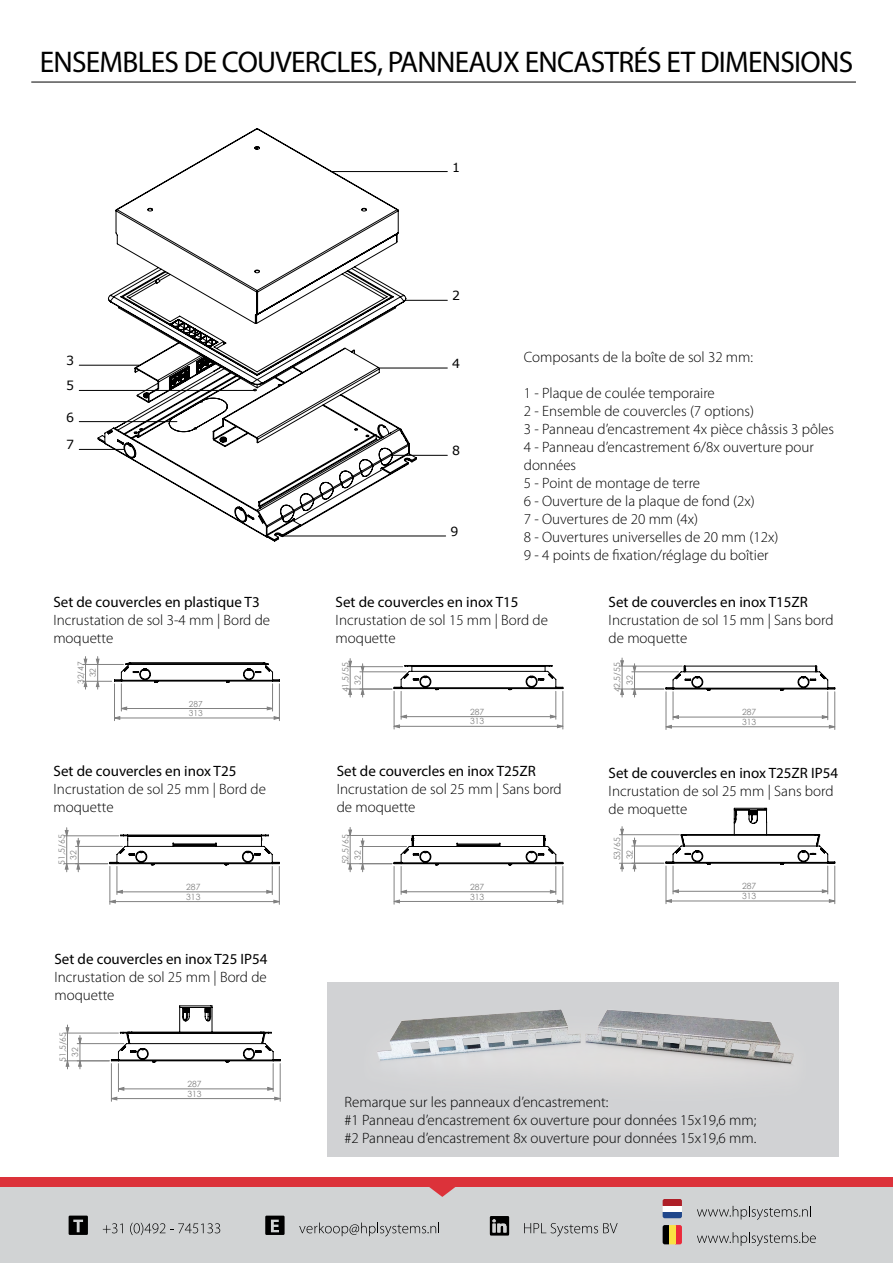
<style>
.page{position:relative;width:893px;height:1263px;background:#fff}
.page>*{position:absolute;margin:0;border:0;box-sizing:border-box;transform-origin:0 0}
.t1{font:30px "Myriad Pro";letter-spacing:-.025em;color:#000}
.t2{font:300 15px/18px "Myriad Pro";color:#000}
.t3{font:15px "Myriad Pro";color:#000}
.t4{font:12.6px "Verdana";color:#000}
.t5{font:8.55px/12.5px "Century Gothic";color:#818181}
.t6{font:8.4px/12.1px "Century Gothic";color:#818181;text-align:center}
</style>
<div class="page">
<div style="left:328px;top:982px;width:511px;height:174px;background:#d1d2d4"></div>
<div style="left:0;top:1182px;width:893px;height:81px;background:#d1d3d4"></div>
<hr style="left:31px;top:82px;width:825px;height:1px;background:#000">
<svg style="left:0;top:1177px;width:889px;height:20px"></svg>
<img style="left:489px;top:1216px;width:21px;height:20px">
<svg style="left:524px;top:1223px;width:94px;height:13px"></svg>
<svg style="left:69px;top:1215px;width:19px;height:20px"></svg>
<svg style="left:103px;top:1223px;width:20px;height:10px"></svg>
<svg style="left:130px;top:1223px;width:90px;height:12px"></svg>
<svg style="left:265px;top:1215px;width:20px;height:20px"></svg>
<svg style="left:299px;top:1222px;width:140px;height:14px"></svg>
<div style="left:663px;top:1212px;width:19px;height:6px;background:#20478b"></div>
<div style="left:663px;top:1205px;width:19px;height:7px;background:#fff"></div>
<div style="left:663px;top:1199px;width:19px;height:6px;background:#ae1f28"></div>
<div style="left:663px;top:1225px;width:6px;height:19px;background:#000"></div>
<div style="left:675px;top:1225px;width:7px;height:19px;background:#ec2a3a"></div>
<div style="left:669px;top:1225px;width:6px;height:19px;background:#fae042"></div>
<svg style="left:697px;top:1206px;width:114px;height:14px"></svg>
<svg style="left:697px;top:1232px;width:119px;height:14px"></svg>
<hr style="left:114px;top:684px;width:1px;height:37px;background:#818181">
<hr style="left:279px;top:684px;width:1px;height:37px;background:#818181">
<svg style="left:83px;top:656px;width:197px;height:64px"></svg>
<hr style="left:394px;top:691px;width:1px;height:38px;background:#818181">
<hr style="left:563px;top:691px;width:1px;height:38px;background:#818181">
<svg style="left:393px;top:665px;width:170px;height:63px"></svg>
<hr style="left:347px;top:689px;width:45px;height:1px;background:#818181">
<hr style="left:347px;top:666px;width:56px;height:1px;background:#818181">
<hr style="left:360px;top:671px;width:46px;height:1px;background:#818181">
<svg style="left:348px;top:659px;width:4px;height:38px"></svg>
<svg style="left:361px;top:664px;width:4px;height:33px"></svg>
<hr style="left:110px;top:901px;width:169px;height:1px;background:#818181">
<hr style="left:279px;top:866px;width:1px;height:38px;background:#818181">
<hr style="left:110px;top:866px;width:1px;height:38px;background:#818181">
<svg style="left:273px;top:900px;width:7px;height:3px"></svg>
<svg style="left:109px;top:900px;width:7px;height:3px"></svg>
<svg style="left:109px;top:834px;width:171px;height:60px"></svg>
<hr style="left:64px;top:863px;width:44px;height:1px;background:#818181">
<hr style="left:64px;top:835px;width:55px;height:1px;background:#818181">
<hr style="left:76px;top:846px;width:46px;height:1px;background:#818181">
<svg style="left:65px;top:828px;width:15px;height:44px"></svg>
<svg style="left:665px;top:665px;width:170px;height:64px"></svg>
<hr style="left:632px;top:671px;width:46px;height:1px;background:#818181">
<hr style="left:619px;top:689px;width:45px;height:1px;background:#818181">
<hr style="left:619px;top:666px;width:63px;height:1px;background:#818181">
<svg style="left:620px;top:658px;width:16px;height:39px"></svg>
<hr style="left:563px;top:866px;width:1px;height:38px;background:#818181">
<hr style="left:394px;top:866px;width:1px;height:38px;background:#818181">
<svg style="left:393px;top:835px;width:170px;height:68px"></svg>
<hr style="left:347px;top:835px;width:63px;height:1px;background:#818181">
<hr style="left:347px;top:863px;width:45px;height:1px;background:#818181">
<hr style="left:360px;top:846px;width:47px;height:1px;background:#818181">
<svg style="left:348px;top:827px;width:4px;height:45px"></svg>
<svg style="left:361px;top:838px;width:4px;height:34px"></svg>
<hr style="left:280px;top:1063px;width:1px;height:38px;background:#818181">
<hr style="left:111px;top:1063px;width:1px;height:38px;background:#818181">
<svg style="left:111px;top:1005px;width:170px;height:95px"></svg>
<hr style="left:77px;top:1043px;width:47px;height:1px;background:#818181">
<hr style="left:65px;top:1060px;width:44px;height:1px;background:#818181">
<hr style="left:65px;top:1033px;width:53px;height:1px;background:#818181">
<svg style="left:66px;top:1025px;width:16px;height:44px"></svg>
<hr style="left:834px;top:866px;width:1px;height:38px;background:#818181">
<hr style="left:666px;top:866px;width:1px;height:38px;background:#818181">
<svg style="left:665px;top:808px;width:170px;height:95px"></svg>
<hr style="left:632px;top:846px;width:46px;height:1px;background:#818181">
<hr style="left:619px;top:863px;width:45px;height:1px;background:#818181">
<hr style="left:619px;top:834px;width:60px;height:1px;background:#818181">
<svg style="left:620px;top:827px;width:16px;height:44px"></svg>
<svg style="left:98px;top:128px;width:318px;height:413px"></svg>
<hr style="left:330px;top:171px;width:117px;height:1px;background:#000">
<hr style="left:405px;top:300px;width:42px;height:1px;background:#000">
<hr style="left:379px;top:368px;width:68px;height:1px;background:#000">
<hr style="left:280px;top:536px;width:166px;height:1px;background:#000">
<hr style="left:79px;top:365px;width:60px;height:1px;background:#000">
<hr style="left:79px;top:390px;width:175px;height:1px;background:#000">
<hr style="left:392px;top:455px;width:55px;height:1px;background:#000">
<hr style="left:79px;top:421px;width:98px;height:1px;background:#000">
<hr style="left:79px;top:449px;width:45px;height:1px;background:#000">
<img style="left:377px;top:1009px;width:417px;height:66px">
<h1 class="t1" style="left:40px;top:44px;width:815px">ENSEMBLES DE COUVERCLES, PANNEAUX ENCASTRÉS ET DIMENSIONS</h1>
<p class="t4" style="left:452px;top:158px;width:9px">1</p>
<p class="t4" style="left:66px;top:352px;width:9px">3</p>
<p class="t4" style="left:66px;top:377px;width:9px">5</p>
<p class="t4" style="left:66px;top:408px;width:9px">6</p>
<p class="t4" style="left:66px;top:436px;width:9px">7</p>
<p class="t3" style="left:53px;top:592px;width:208px">Set de couvercles en plastique T3</p>
<p class="t2" style="left:53px;top:611px;width:218px">Incrustation de sol 3-4 mm | Bord de moquette</p>
<p class="t6" style="left:75px;top:684px;width:24px;rotate:-90deg">32/47<br>32</p>
<p class="t6" style="left:189px;top:697px;width:15px">287</p>
<p class="t6" style="left:189px;top:707px;width:15px">313</p>
<p class="t3" style="left:54px;top:762px;width:184px">Set de couvercles en inox T25</p>
<p class="t2" style="left:54px;top:781px;width:214px">Incrustation de sol 25 mm | Bord de moquette</p>
<p class="t5" style="left:55px;top:864px;width:31px;rotate:-90deg">51,5/65</p>
<p class="t5" style="left:67px;top:860px;width:11px;rotate:-90deg">32</p>
<p class="t5" style="left:186px;top:880px;width:16px">287</p>
<p class="t5" style="left:186px;top:890px;width:16px">313</p>
<p class="t3" style="left:54px;top:949px;width:215px">Set de couvercles en inox T25 IP54</p>
<p class="t2" style="left:54px;top:968px;width:214px">Incrustation de sol 25 mm | Bord de moquette</p>
<p class="t5" style="left:56px;top:1057px;width:26px;text-indent:-5px;rotate:-90deg">51,5/65<br>32</p>
<p class="t5" style="left:187px;top:1077px;width:16px">287</p>
<p class="t5" style="left:187px;top:1087px;width:16px">313</p>
<p class="t4" style="left:452px;top:287px;width:9px">2</p>
<p class="t4" style="left:452px;top:355px;width:9px">4</p>
<p class="t4" style="left:452px;top:442px;width:9px">8</p>
<p class="t4" style="left:450px;top:523px;width:9px">9</p>
<p class="t2" style="left:524px;top:348px;width:231px">Composants de la boîte de sol 32 mm:</p>
<p class="t2" style="left:524px;top:384px;width:312px">1 - Plaque de coulée temporaire<br>2 - Ensemble de couvercles (7 options)<br>3 - Panneau d’encastrement 4x pièce châssis 3 pôles 4 - Panneau d’encastrement 6/8x ouverture pour données<br>5 - Point de montage de terre<br>6 - Ouverture de la plaque de fond (2x)<br>7 - Ouvertures de 20 mm (4x)<br>8 - Ouvertures universelles de 20 mm (12x)<br>9 - 4 points de fixation/réglage du boîtier</p>
<p class="t3" style="left:336px;top:592px;width:184px">Set de couvercles en inox T15</p>
<p class="t2" style="left:336px;top:611px;width:214px">Incrustation de sol 15 mm | Bord de moquette</p>
<p class="t3" style="left:609px;top:593px;width:201px">Set de couvercles en inox T15ZR</p>
<p class="t2" style="left:609px;top:611px;width:226px">Incrustation de sol 15 mm | Sans bord de moquette</p>
<p class="t5" style="left:339px;top:692px;width:31px;rotate:-90deg">41,5/55</p>
<p class="t5" style="left:351px;top:685px;width:11px;rotate:-90deg">32</p>
<p class="t5" style="left:611px;top:685px;width:24px;text-indent:-7px;rotate:-90deg">42,5/55<br>32</p>
<p class="t5" style="left:470px;top:705px;width:16px">287</p>
<p class="t5" style="left:742px;top:706px;width:16px">287</p>
<p class="t5" style="left:470px;top:715px;width:16px">313</p>
<p class="t5" style="left:742px;top:715px;width:16px">313</p>
<p class="t3" style="left:337px;top:762px;width:201px">Set de couvercles en inox T25ZR</p>
<p class="t2" style="left:337px;top:781px;width:226px">Incrustation de sol 25 mm | Sans bord de moquette</p>
<p class="t3" style="left:609px;top:763px;width:231px">Set de couvercles en inox T25ZR IP54</p>
<p class="t2" style="left:609px;top:782px;width:226px">Incrustation de sol 25 mm | Sans bord de moquette</p>
<p class="t5" style="left:339px;top:860px;width:27px;text-indent:-5px;rotate:-90deg">52,5/65<br>32</p>
<p class="t5" style="left:611px;top:860px;width:24px;rotate:-90deg">53/65<br>32</p>
<p class="t5" style="left:470px;top:880px;width:16px">287</p>
<p class="t5" style="left:742px;top:880px;width:16px">287</p>
<p class="t5" style="left:470px;top:890px;width:16px">313</p>
<p class="t5" style="left:742px;top:890px;width:16px">313</p>
<p class="t2" style="left:345px;top:1093px;width:413px">Remarque sur les panneaux d’encastrement:<br>#1 Panneau d’encastrement 6x ouverture pour données 15x19,6 mm; #2 Panneau d’encastrement 8x ouverture pour données 15x19,6 mm.</p>
</div>
